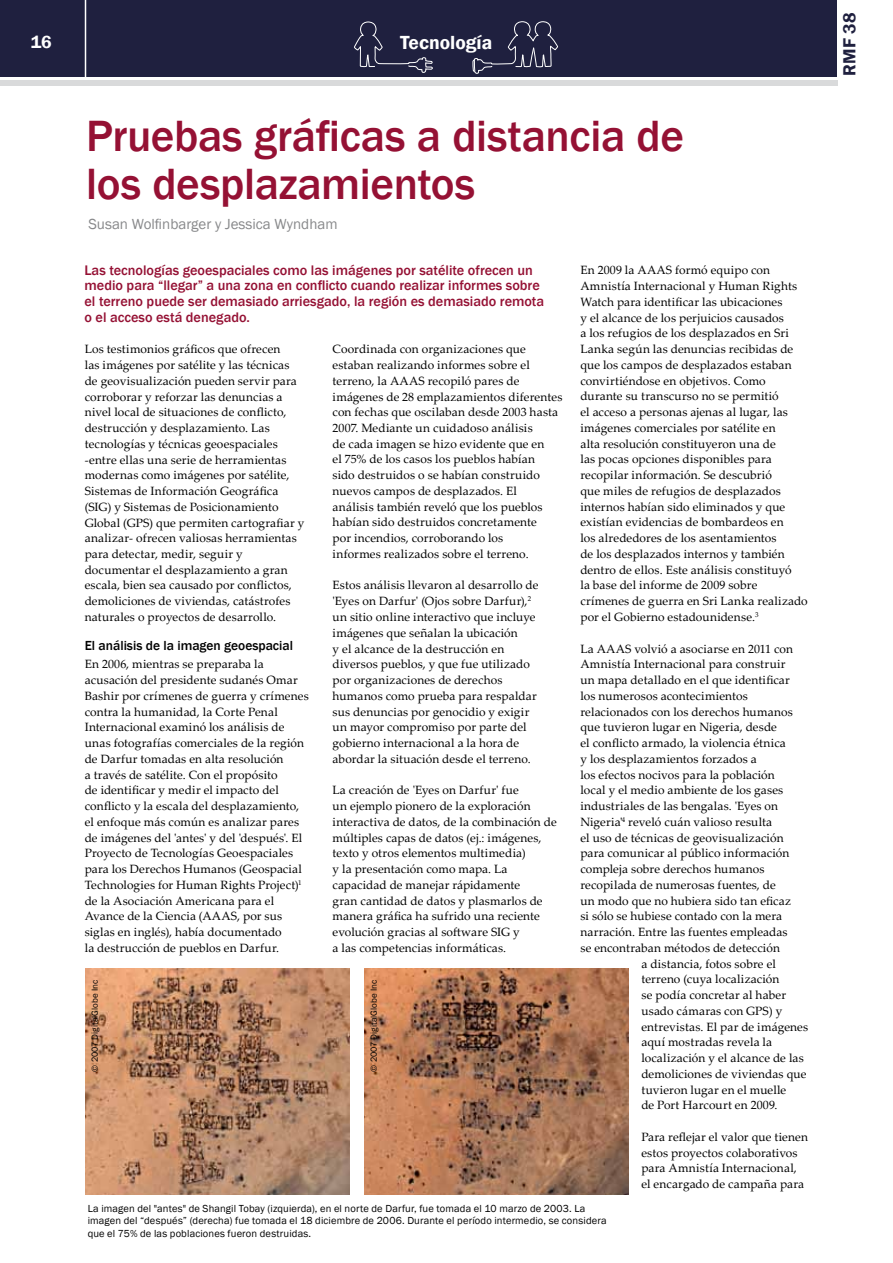
<style>
.page{position:relative;width:893px;height:1263px;background:#fff}
.page>*{position:absolute;margin:0;border:0;box-sizing:border-box;transform-origin:0 0}
.t1{font:500 45px/48px "Franklin Gothic";letter-spacing:-.01em;color:#951134}
.t2{font:600 19.5px "Franklin Gothic";color:#fff}
.t3{font:600 18px "Franklin Gothic";color:#1f203f}
.t4{font:600 18px "Franklin Gothic";color:#fff}
.t5{font:15px "Franklin Gothic";color:#87888a}
.t6{font:500 14.25px/15.8px "Franklin Gothic";color:#951134}
.t7{font:500 13.5px "Franklin Gothic";color:#000}
.t8{font:12px/15.8px "Palatino Linotype";letter-spacing:.01em;color:#000}
.t9{font:10.5px/12.6px "Franklin Gothic";letter-spacing:.015em;color:#000}
.t10{font:9px "Franklin Gothic";color:#000}
</style>
<div class="page">
<div style="left:0;top:0;width:836px;height:77px;background:#1f203f"></div>
<div style="left:0;top:80px;width:837px;height:5px;background:#d9dadb"></div>
<hr style="left:85px;top:0;width:1px;height:78px;background:#fff">
<svg style="left:354px;top:21px;width:79px;height:52px"></svg>
<svg style="left:472px;top:21px;width:86px;height:53px"></svg>
<img style="left:85px;top:968px;width:264px;height:227px">
<img style="left:364px;top:968px;width:265px;height:227px">
<h3 class="t4" style="left:31px;top:31px;width:22px">16</h3>
<h2 class="t2" style="left:400px;top:31px;width:94px">Tecnología</h2>
<h1 class="t1" style="left:86px;top:112px;width:599px">Pruebas gráficas a distancia de los desplazamientos</h1>
<p class="t5" style="left:88px;top:215px;width:251px">Susan Wolfinbarger y Jessica Wyndham</p>
<p class="t6" style="left:85px;top:262px;width:461px">Las tecnologías geoespaciales como las imágenes por satélite ofrecen un medio para “llegar” a una zona en conflicto cuando realizar informes sobre el terreno puede ser demasiado arriesgado, la región es demasiado remota o el acceso está denegado.</p>
<p class="t8" style="left:85px;top:341px;width:221px">Los testimonios gráficos que ofrecen<br>las imágenes por satélite y las técnicas de geovisualización pueden servir para corroborar y reforzar las denuncias a nivel local de situaciones de conflicto, destrucción y desplazamiento. Las tecnologías y técnicas geoespaciales -entre ellas una serie de herramientas modernas como imágenes por satélite, Sistemas de Información Geográfica (SIG) y Sistemas de Posicionamiento Global (GPS) que permiten cartografiar y analizar- ofrecen valiosas herramientas para detectar, medir, seguir y documentar el desplazamiento a gran escala, bien sea causado por conflictos, demoliciones de viviendas, catástrofes naturales o proyectos de desarrollo.</p>
<p class="t7" style="left:85px;top:637px;width:210px">El análisis de la imagen geoespacial</p>
<p class="t8" style="left:85px;top:656px;width:226px">En 2006, mientras se preparaba la acusación del presidente sudanés Omar Bashir por crímenes de guerra y crímenes contra la humanidad, la Corte Penal Internacional examinó los análisis de unas fotografías comerciales de la región de Darfur tomadas en alta resolución<br>a través de satélite. Con el propósito<br>de identificar y medir el impacto del conflicto y la escala del desplazamiento, el enfoque más común es analizar pares de imágenes del 'antes' y del 'después'. El Proyecto de Tecnologías Geoespaciales para los Derechos Humanos (Geospacial Technologies for Human Rights Project)<sup>1 </sup>de la Asociación Americana para el Avance de la Ciencia (AAAS, por sus siglas en inglés), había documentado<br>la destrucción de pueblos en Darfur.</p>
<p class="t8" style="left:333px;top:341px;width:231px">Coordinada con organizaciones que estaban realizando informes sobre el terreno, la AAAS recopiló pares de imágenes de 28 emplazamientos diferentes con fechas que oscilaban desde 2003 hasta 2007. Mediante un cuidadoso análisis<br>de cada imagen se hizo evidente que en<br>el 75% de los casos los pueblos habían<br>sido destruidos o se habían construido nuevos campos de desplazados. El<br>análisis también reveló que los pueblos habían sido destruidos concretamente<br>por incendios, corroborando los<br>informes realizados sobre el terreno.</p>
<p class="t8" style="left:333px;top:577px;width:207px">Estos análisis llevaron al desarrollo de 'Eyes on Darfur' (Ojos sobre Darfur),<sup>2 </sup>un sitio online interactivo que incluye imágenes que señalan la ubicación<br>y el alcance de la destrucción en diversos pueblos, y que fue utilizado por organizaciones de derechos humanos como prueba para respaldar sus denuncias por genocidio y exigir un mayor compromiso por parte del gobierno internacional a la hora de abordar la situación desde el terreno.</p>
<p class="t8" style="left:333px;top:782px;width:226px">La creación de 'Eyes on Darfur' fue<br>un ejemplo pionero de la exploración interactiva de datos, de la combinación de múltiples capas de datos (ej.: imágenes, texto y otros elementos multimedia)<br>y la presentación como mapa. La capacidad de manejar rápidamente<br>gran cantidad de datos y plasmarlos de manera gráfica ha sufrido una reciente evolución gracias al software SIG y<br>a las competencias informáticas.</p>
<p class="t10" style="left:89px;top:1072px;width:93px;rotate:-90deg">© 2007 DigitalGlobe Inc</p>
<p class="t10" style="left:368px;top:1072px;width:93px;rotate:-90deg">© 2007 DigitalGlobe Inc</p>
<p class="t8" style="left:580px;top:262px;width:229px">En 2009 la AAAS formó equipo con Amnistía Internacional y Human Rights Watch para identificar las ubicaciones<br>y el alcance de los perjuicios causados<br>a los refugios de los desplazados en Sri Lanka según las denuncias recibidas de que los campos de desplazados estaban convirtiéndose en objetivos. Como durante su transcurso no se permitió<br>el acceso a personas ajenas al lugar, las imágenes comerciales por satélite en<br>alta resolución constituyeron una de<br>las pocas opciones disponibles para recopilar información. Se descubrió<br>que miles de refugios de desplazados internos habían sido eliminados y que existían evidencias de bombardeos en<br>los alrededores de los asentamientos<br>de los desplazados internos y también dentro de ellos. Este análisis constituyó<br>la base del informe de 2009 sobre crímenes de guerra en Sri Lanka realizado por el Gobierno estadounidense.<sup>3</sup></p>
<p class="t8" style="left:580px;top:640px;width:214px">La AAAS volvió a asociarse en 2011 con</p>
<p class="t8" style="left:580px;top:656px;width:207px">Amnistía Internacional para construir</p>
<p class="t8" style="left:580px;top:672px;width:211px">un mapa detallado en el que identificar</p>
<p class="t8" style="left:580px;top:687px;width:169px">los numerosos acontecimientos</p>
<p class="t8" style="left:580px;top:703px;width:214px">relacionados con los derechos humanos</p>
<p class="t8" style="left:580px;top:719px;width:198px">que tuvieron lugar en Nigeria, desde</p>
<p class="t8" style="left:580px;top:735px;width:207px">el conflicto armado, la violencia étnica</p>
<p class="t8" style="left:580px;top:750px;width:178px">y los desplazamientos forzados a</p>
<p class="t8" style="left:580px;top:766px;width:196px">los efectos nocivos para la población</p>
<p class="t8" style="left:580px;top:782px;width:204px">local y el medio ambiente de los gases</p>
<p class="t8" style="left:580px;top:798px;width:199px">industriales de las bengalas. 'Eyes on</p>
<p class="t8" style="left:580px;top:813px;width:193px">Nigeria'<sup>4</sup> reveló cuán valioso resulta</p>
<p class="t8" style="left:580px;top:829px;width:205px">el uso de técnicas de geovisualización</p>
<p class="t8" style="left:580px;top:845px;width:211px">para comunicar al público información</p>
<p class="t8" style="left:580px;top:861px;width:186px">compleja sobre derechos humanos</p>
<p class="t8" style="left:580px;top:876px;width:197px">recopilada de numerosas fuentes, de</p>
<p class="t8" style="left:580px;top:892px;width:212px">un modo que no hubiera sido tan eficaz</p>
<p class="t8" style="left:580px;top:908px;width:203px">si sólo se hubiese contado con la mera</p>
<p class="t8" style="left:580px;top:924px;width:209px">narración. Entre las fuentes empleadas</p>
<p class="t8" style="left:580px;top:939px;width:201px">se encontraban métodos de detección</p>
<p class="t8" style="left:641px;top:955px;width:136px">a distancia, fotos sobre el</p>
<p class="t8" style="left:641px;top:971px;width:140px">terreno (cuya localización</p>
<p class="t8" style="left:641px;top:987px;width:146px">se podía concretar al haber</p>
<p class="t8" style="left:641px;top:1002px;width:142px">usado cámaras con GPS) y</p>
<p class="t8" style="left:641px;top:1018px;width:168px">entrevistas. El par de imágenes</p>
<p class="t8" style="left:641px;top:1034px;width:132px">aquí mostradas revela la</p>
<p class="t8" style="left:641px;top:1049px;width:164px">localización y el alcance de las</p>
<p class="t8" style="left:641px;top:1065px;width:167px">demoliciones de viviendas que</p>
<p class="t8" style="left:641px;top:1081px;width:146px">tuvieron lugar en el muelle</p>
<p class="t8" style="left:641px;top:1097px;width:137px">de Port Harcourt en 2009.</p>
<p class="t8" style="left:641px;top:1128px;width:168px">Para reflejar el valor que tienen estos proyectos colaborativos para Amnistía Internacional, el encargado de campaña para</p>
<p class="t9" style="left:88px;top:1202px;width:520px">La imagen del "antes" de Shangil Tobay (izquierda), en el norte de Darfur, fue tomada el 10 marzo de 2003. La imagen del “después” (derecha) fue tomada el 18 diciembre de 2006. Durante el período intermedio, se considera que el 75% de las poblaciones fueron destruidas.</p>
<h3 class="t3" style="left:838px;top:76px;width:64px;rotate:-90deg">RMF 38</h3>
</div>
